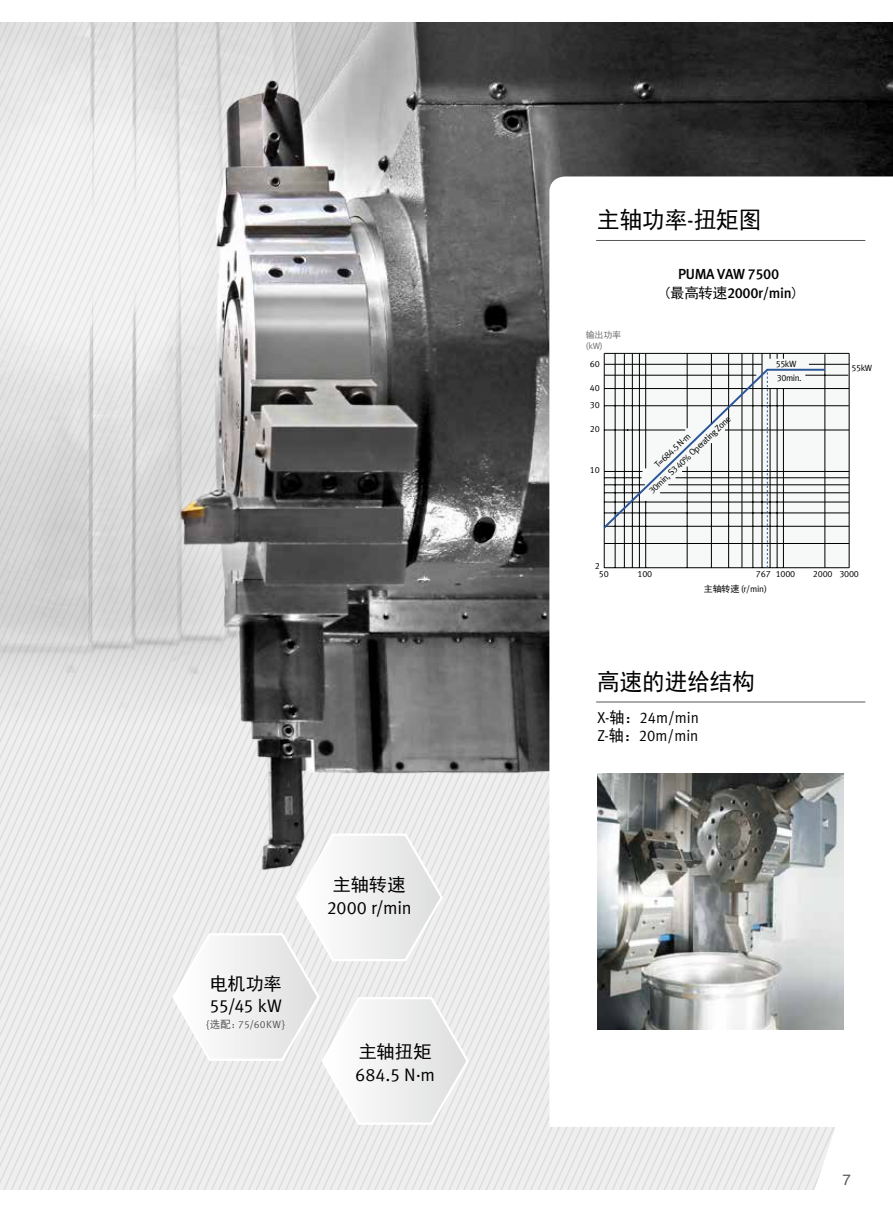
<style>
.page{position:relative;width:893px;height:1212px;background:#fff}
.page>*{position:absolute;margin:0;border:0;box-sizing:border-box;transform-origin:0 0}
.t1{font:23.7px "Sim Hei";color:#000;scale:.95 1}
.t2{font:18.15px "Sim Hei";color:#000}
.t3{font:18.15px "Meta Normal LF";color:#000}
.t4{font:18px "Meta Normal LF";letter-spacing:-.02em;color:#000}
.t5{font:15.75px/18px "Meta Normal LF";color:#000;scale:.95 1}
.t6{font:15px "Helvetica";color:#595757}
.t7{font:14.55px "Meta Medium LF";letter-spacing:-.025em;color:#000}
.t8{font:10.5px "Meta Normal LF";color:#595757}
.t9{font:9px/17.2px "Meta Normal LF";letter-spacing:-.025em;color:#000}
.t10{font:9px/13.5px "Meta Normal LF";letter-spacing:-.05em;color:#000}
.t11{font:9px "Sim Hei";color:#727171}
.t12{font:9px "Meta Normal LF";color:#727171}
.s1{font-size:18.15px}
.s2{font-family:"Sim Hei"}
.s3{font-size:10.35px}
.s4{font-size:18px}
.s5{font-family:"Meta Normal LF"}
.s6{font-size:15.6px}
</style>
<div class="page">
<svg style="left:228px;top:969px;width:423px;height:221px"></svg>
<svg style="left:651px;top:1127px;width:163px;height:63px"></svg>
<svg style="left:0;top:969px;width:228px;height:221px;fill:#efefef"></svg>
<img style="left:0;top:22px;width:893px;height:947px">
<svg style="left:549px;top:176px;width:344px;height:951px"></svg>
<svg style="left:171px;top:831px;width:299px;height:295px"></svg>
<hr style="left:596px;top:240px;width:269px;height:1px;background:#595757">
<hr style="left:596px;top:701px;width:269px;height:1px;background:#595757">
<div style="left:605px;top:353px;width:244px;height:215px;background:#f7f8f8"></div>
<hr style="left:849px;top:353px;width:1px;height:215px;background:#000">
<hr style="left:742px;top:353px;width:1px;height:215px;background:#000">
<hr style="left:604px;top:405px;width:245px;height:1px;background:#000">
<hr style="left:728px;top:354px;width:1px;height:214px;background:#000">
<hr style="left:762px;top:353px;width:1px;height:215px;background:#000">
<hr style="left:604px;top:567px;width:245px;height:1px;background:#000">
<hr style="left:604px;top:526px;width:245px;height:1px;background:#000">
<hr style="left:604px;top:353px;width:1px;height:215px;background:#000">
<hr style="left:604px;top:502px;width:245px;height:1px;background:#000">
<hr style="left:604px;top:513px;width:245px;height:1px;background:#000">
<hr style="left:604px;top:543px;width:245px;height:1px;background:#000">
<hr style="left:753px;top:353px;width:1px;height:215px;background:#000">
<hr style="left:604px;top:388px;width:245px;height:1px;background:#000">
<hr style="left:639px;top:353px;width:1px;height:215px;background:#000">
<hr style="left:632px;top:353px;width:1px;height:215px;background:#000">
<hr style="left:624px;top:353px;width:1px;height:138px;background:#000">
<hr style="left:615px;top:353px;width:1px;height:215px;background:#000">
<hr style="left:805px;top:375px;width:43px;height:1px;background:#000">
<hr style="left:604px;top:364px;width:158px;height:1px;background:#000">
<hr style="left:825px;top:354px;width:1px;height:214px;background:#000">
<hr style="left:604px;top:353px;width:245px;height:1px;background:#000">
<svg style="left:601px;top:368px;width:226px;height:200px"></svg>
<hr style="left:725px;top:430px;width:124px;height:1px;background:#000">
<hr style="left:711px;top:353px;width:1px;height:70px;background:#000">
<hr style="left:687px;top:353px;width:1px;height:75px;background:#000">
<hr style="left:682px;top:471px;width:167px;height:1px;background:#000">
<hr style="left:676px;top:477px;width:173px;height:1px;background:#000">
<hr style="left:668px;top:484px;width:181px;height:1px;background:#000">
<hr style="left:660px;top:492px;width:189px;height:1px;background:#000">
<hr style="left:645px;top:353px;width:1px;height:115px;background:#000">
<svg style="left:777px;top:353px;width:7px;height:6px"></svg>
<hr style="left:809px;top:364px;width:40px;height:1px;background:#000">
<img style="left:597px;top:774px;width:247px;height:256px">
<svg style="left:814px;top:916px;width:79px;height:274px"></svg>
<h2 class="t2" style="left:210px;top:974px;width:73px">电机功率</h2>
<h3 class="t4" style="left:210px;top:995px;width:74px">55<span class="s1">/</span>45 <span class="s1">kW</span></h3>
<p class="t8" style="left:206px;top:1018px;width:80px">{<span class="s2">选配：</span><span class="s3">75</span>/<span class="s3">60</span>KW}</p>
<h2 class="t2" style="left:333px;top:875px;width:74px">主轴转速</h2>
<h2 class="t3" style="left:327px;top:897px;width:87px"><span class="s4">2000</span> r/min</h2>
<h2 class="t2" style="left:359px;top:1042px;width:74px">主轴扭矩</h2>
<h3 class="t4" style="left:355px;top:1064px;width:81px">684<span class="s1">.</span>5 <span class="s1">N·m</span></h3>
<h1 class="t1" style="left:597px;top:208px;width:174px">主轴功率<span class="s5">-</span>扭矩图</h1>
<h3 class="t7" style="left:678px;top:266px;width:102px">PUMA VAW 7500</h3>
<p class="t11" style="left:586px;top:330px;width:37px">输出功率</p>
<p class="t12" style="left:586px;top:340px;width:18px">(kW)</p>
<p class="t9" style="left:590px;top:355px;width:11px">60</p>
<p class="t9" style="left:590px;top:379px;width:11px">40<br>30</p>
<p class="t9" style="left:590px;top:420px;width:11px">20</p>
<p class="t9" style="left:590px;top:461px;width:11px">10</p>
<h3 class="t7" style="left:663px;top:284px;width:137px"><span class="s2">(最高转速</span>2000r/min<span class="s2">)</span></h3>
<p class="t9" style="left:644px;top:485px;width:110px;rotate:-43deg">30min, S3 40% Operating Zone</p>
<p class="t9" style="left:650px;top:459px;width:47px;rotate:-43deg">T=684.5 N·m</p>
<p class="t10" style="left:776px;top:357px;width:28px">55kW<br>30min.</p>
<p class="t9" style="left:851px;top:359px;width:22px">55kW</p>
<p class="t9" style="left:599px;top:562px;width:11px;line-height:8.1px;text-indent:-4px">2<br>50</p>
<p class="t9" style="left:638px;top:565px;width:16px">100</p>
<p class="t9" style="left:756px;top:565px;width:41px">767 1000</p>
<p class="t9" style="left:813px;top:565px;width:48px">2000 3000</p>
<p class="t9" style="left:704px;top:580px;width:64px"><span class="s2">主轴转速</span> (r/min)</p>
<h1 class="t1" style="left:597px;top:669px;width:167px">高速的进给结构</h1>
<h3 class="t5" style="left:597px;top:709px;width:108px">X-<span class="s2">轴：</span><span class="s6">24</span>m/min<br>Z-<span class="s2">轴：</span><span class="s6">20</span>m/min</h3>
<h3 class="t6" style="left:842px;top:1171px;width:10px">7</h3>
</div>
